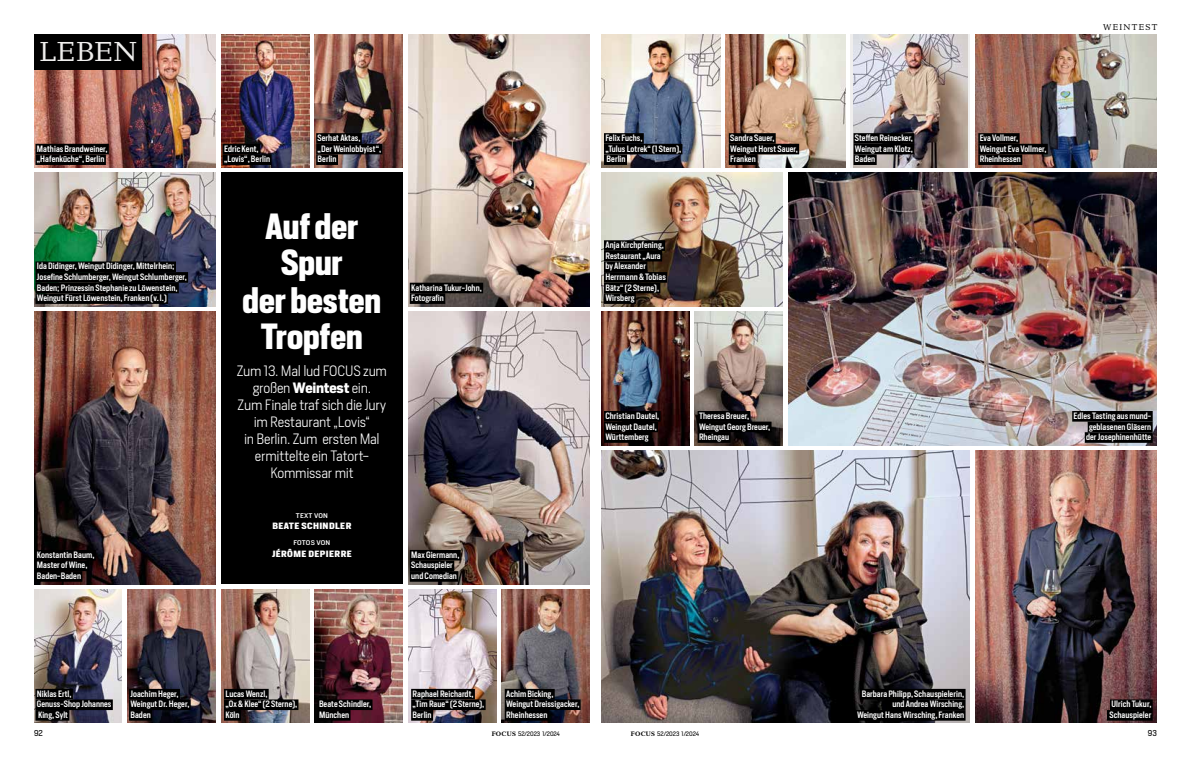
<style>
.page{position:relative;width:1191px;height:757px;background:#fff}
.page>*{position:absolute;margin:0;border:0;box-sizing:border-box;transform-origin:0 0}
.t1{font:700 34px/36.7px "Heron Sans Cond";color:#fff;text-align:center}
.t2{font:27.9px "MSC Candida Focus Pro K1";letter-spacing:.02em;color:#efeeed}
.t3{font:300 14px/17px "Heron Sans";letter-spacing:-.02em;color:#fff;text-align:center}
.t4{font:500 8.6px/10.6px "Heron Sans Cond";letter-spacing:.01em;color:#fff}
.t5{font:8.6px "MSC Candida Focus Pro K1";letter-spacing:.15em;color:#000}
.t6{font:700 8.5px "Heron Sans Cond";letter-spacing:.035em;color:#fff;scale:1.21 1}
.t7{font:8px "Heron Sans";color:#000}
.t8{font:500 6.4px "Heron Sans";letter-spacing:.02em;color:#fff;scale:1.15 1}
.t9{font:6px "Heron Sans";color:#000}
.s1{font-weight:700}
.s2{font-family:"MSC Candida Focus Pro K1";font-weight:700;font-size:6.5px}
</style>
<div class="page">
<img style="left:34px;top:312px;width:181px;height:272px">
<img style="left:601px;top:451px;width:368px;height:272px">
<div style="left:221px;top:173px;width:182px;height:411px;background:#000"></div>
<img style="left:221px;top:34px;width:88px;height:133px">
<img style="left:221px;top:590px;width:88px;height:133px">
<img style="left:34px;top:590px;width:88px;height:133px">
<img style="left:315px;top:34px;width:88px;height:133px">
<img style="left:315px;top:590px;width:88px;height:133px">
<img style="left:128px;top:590px;width:87px;height:133px">
<div style="left:223px;top:144px;width:37px;height:10px;background:#000"></div>
<div style="left:223px;top:154px;width:48px;height:11px;background:#000"></div>
<div style="left:224px;top:689px;width:45px;height:10px;background:#000"></div>
<div style="left:224px;top:699px;width:74px;height:11px;background:#000"></div>
<div style="left:224px;top:710px;width:17px;height:11px;background:#000"></div>
<div style="left:35px;top:689px;width:38px;height:10px;background:#000"></div>
<div style="left:35px;top:699px;width:78px;height:11px;background:#000"></div>
<div style="left:35px;top:710px;width:34px;height:11px;background:#000"></div>
<div style="left:316px;top:133px;width:46px;height:11px;background:#000"></div>
<div style="left:316px;top:144px;width:66px;height:10px;background:#000"></div>
<div style="left:316px;top:154px;width:22px;height:11px;background:#000"></div>
<div style="left:317px;top:699px;width:55px;height:11px;background:#000"></div>
<div style="left:317px;top:710px;width:33px;height:11px;background:#000"></div>
<div style="left:129px;top:689px;width:51px;height:10px;background:#000"></div>
<div style="left:129px;top:699px;width:62px;height:11px;background:#000"></div>
<div style="left:129px;top:710px;width:23px;height:11px;background:#000"></div>
<img style="left:34px;top:34px;width:181px;height:133px">
<img style="left:601px;top:34px;width:119px;height:133px">
<img style="left:726px;top:34px;width:119px;height:133px">
<div style="left:850px;top:34px;width:119px;height:133px;background:linear-gradient(to bottom,#efeeed,#efeeed)"></div>
<img style="left:853px;top:34px;width:114px;height:133px">
<img style="left:34px;top:173px;width:181px;height:133px">
<img style="left:601px;top:173px;width:181px;height:133px">
<img style="left:601px;top:312px;width:88px;height:133px">
<img style="left:694px;top:312px;width:88px;height:133px">
<img style="left:408px;top:312px;width:182px;height:272px">
<img style="left:788px;top:173px;width:369px;height:272px">
<img style="left:408px;top:34px;width:182px;height:272px">
<img style="left:975px;top:34px;width:182px;height:133px">
<img style="left:408px;top:590px;width:88px;height:133px">
<img style="left:502px;top:590px;width:88px;height:133px">
<img style="left:975px;top:451px;width:182px;height:272px">
<div style="left:35px;top:144px;width:74px;height:10px;background:#000"></div>
<div style="left:35px;top:154px;width:71px;height:11px;background:#000"></div>
<div style="left:35px;top:261px;width:141px;height:11px;background:#000"></div>
<div style="left:35px;top:272px;width:153px;height:11px;background:#000"></div>
<div style="left:35px;top:283px;width:144px;height:10px;background:#000"></div>
<div style="left:35px;top:293px;width:133px;height:11px;background:#000"></div>
<div style="left:604px;top:411px;width:56px;height:11px;background:#000"></div>
<div style="left:604px;top:422px;width:54px;height:10px;background:#000"></div>
<div style="left:604px;top:432px;width:46px;height:11px;background:#000"></div>
<div style="left:697px;top:411px;width:53px;height:11px;background:#000"></div>
<div style="left:697px;top:422px;width:74px;height:10px;background:#000"></div>
<div style="left:697px;top:432px;width:33px;height:11px;background:#000"></div>
<div style="left:860px;top:689px;width:105px;height:10px;background:#000"></div>
<div style="left:891px;top:699px;width:74px;height:11px;background:#000"></div>
<div style="left:855px;top:710px;width:110px;height:11px;background:#000"></div>
<div style="left:1110px;top:699px;width:42px;height:11px;background:#000"></div>
<div style="left:1107px;top:710px;width:45px;height:11px;background:#000"></div>
<div style="left:35px;top:550px;width:61px;height:10px;background:#000"></div>
<div style="left:35px;top:560px;width:54px;height:11px;background:#000"></div>
<div style="left:35px;top:571px;width:47px;height:11px;background:#000"></div>
<div style="left:410px;top:283px;width:73px;height:10px;background:#000"></div>
<div style="left:410px;top:293px;width:35px;height:11px;background:#000"></div>
<div style="left:604px;top:240px;width:61px;height:11px;background:#000"></div>
<div style="left:604px;top:251px;width:58px;height:10px;background:#000"></div>
<div style="left:604px;top:261px;width:43px;height:11px;background:#000"></div>
<div style="left:604px;top:272px;width:63px;height:11px;background:#000"></div>
<div style="left:604px;top:283px;width:56px;height:10px;background:#000"></div>
<div style="left:604px;top:293px;width:32px;height:11px;background:#000"></div>
<div style="left:410px;top:550px;width:51px;height:10px;background:#000"></div>
<div style="left:410px;top:560px;width:44px;height:11px;background:#000"></div>
<div style="left:410px;top:571px;width:48px;height:11px;background:#000"></div>
<div style="left:411px;top:689px;width:64px;height:10px;background:#000"></div>
<div style="left:411px;top:699px;width:74px;height:11px;background:#000"></div>
<div style="left:411px;top:710px;width:22px;height:11px;background:#000"></div>
<div style="left:505px;top:689px;width:50px;height:10px;background:#000"></div>
<div style="left:505px;top:699px;width:75px;height:11px;background:#000"></div>
<div style="left:505px;top:710px;width:44px;height:11px;background:#000"></div>
<div style="left:604px;top:133px;width:40px;height:11px;background:#000"></div>
<div style="left:604px;top:144px;width:78px;height:10px;background:#000"></div>
<div style="left:604px;top:154px;width:23px;height:11px;background:#000"></div>
<div style="left:729px;top:133px;width:46px;height:11px;background:#000"></div>
<div style="left:729px;top:144px;width:70px;height:10px;background:#000"></div>
<div style="left:729px;top:154px;width:28px;height:11px;background:#000"></div>
<div style="left:853px;top:133px;width:61px;height:11px;background:#000"></div>
<div style="left:853px;top:144px;width:61px;height:10px;background:#000"></div>
<div style="left:853px;top:154px;width:23px;height:11px;background:#000"></div>
<div style="left:978px;top:133px;width:41px;height:11px;background:#000"></div>
<div style="left:978px;top:144px;width:69px;height:10px;background:#000"></div>
<div style="left:978px;top:154px;width:44px;height:11px;background:#000"></div>
<div style="left:1072px;top:411px;width:80px;height:11px;background:#000"></div>
<div style="left:1087px;top:422px;width:65px;height:10px;background:#000"></div>
<div style="left:1084px;top:432px;width:68px;height:11px;background:#000"></div>
<div style="left:34px;top:34px;width:108px;height:35px;background:#000"></div>
<h2 class="t2" style="left:40px;top:36px;width:98px">LEBEN</h2>
<p class="t4" style="left:37px;top:143px;width:72px">Mathias Brandweiner, „Hafenküche“, Berlin</p>
<p class="t4" style="left:37px;top:261px;width:152px">Ida Didinger, Weingut Didinger, Mittelrhein; Josefine Schlumberger, Weingut Schlumberger, Baden; Prinzessin Stephanie zu Löwenstein, Weingut Fürst Löwenstein, Franken (v. l.)</p>
<p class="t4" style="left:37px;top:549px;width:59px">Konstantin Baum,<br>Master of Wine,<br>Baden-Baden</p>
<p class="t4" style="left:224px;top:143px;width:48px">Edric Kent, „Lovis“, Berlin</p>
<p class="t4" style="left:317px;top:133px;width:65px">Serhat Aktas,<br>„Der Weinlobbyist“,<br>Berlin</p>
<h1 class="t1" style="left:243px;top:208px;width:140px">Auf der<br>Spur<br>der besten<br>Tropfen</h1>
<h3 class="t3" style="left:237px;top:362px;width:152px">Zum 13. Mal lud FOCUS zum großen <span class="s1">Weintest</span> ein.<br>Zum Finale traf sich die Jury im Restaurant „Lovis“<br>in Berlin. Zum ersten Mal ermittelte ein Tatort-<br>Kommissar mit</h3>
<p class="t8" style="left:296px;top:511px;width:29px">TEXT VON</p>
<p class="t6" style="left:272px;top:520px;width:67px">BEATE SCHINDLER</p>
<p class="t8" style="left:293px;top:539px;width:34px">FOTOS VON</p>
<p class="t6" style="left:272px;top:548px;width:67px">JÉRÔME DEPIERRE</p>
<p class="t4" style="left:411px;top:282px;width:72px">Katharina Tukur-John,<br>Fotografin</p>
<p class="t4" style="left:411px;top:549px;width:50px">Max Giermann,<br>Schauspieler und Comedian</p>
<p class="t4" style="left:605px;top:133px;width:77px">Felix Fuchs,<br>„Tulus Lotrek“ (1 Stern),<br>Berlin</p>
<p class="t4" style="left:730px;top:133px;width:69px">Sandra Sauer,<br>Weingut Horst Sauer,<br>Franken</p>
<p class="t4" style="left:855px;top:133px;width:60px;text-align:justify">Steffen Reinecker, Weingut am Klotz, Baden</p>
<p class="t4" style="left:979px;top:133px;width:68px">Eva Vollmer,<br>Weingut Eva Vollmer,<br>Rheinhessen</p>
<p class="t4" style="left:605px;top:240px;width:62px">Anja Kirchpfening,<br>Restaurant „Aura by Alexander<br>Herrmann &amp; Tobias<br>Bätz“ (2 Sterne),<br>Wirsberg</p>
<p class="t5" style="left:1103px;top:22px;width:56px">WEINTEST</p>
<p class="t4" style="left:605px;top:410px;width:55px">Christian Dautel,<br>Weingut Dautel,<br>Württemberg</p>
<p class="t4" style="left:699px;top:410px;width:73px">Theresa Breuer,<br>Weingut Georg Breuer,<br>Rheingau</p>
<p class="t4" style="left:1073px;top:410px;width:79px;text-align:right">Edles Tasting aus mund&shy;geblasenen Gläsern<br>der Josephinenhütte</p>
<p class="t4" style="left:37px;top:688px;width:76px">Niklas Ertl,<br>Genuss-Shop Johannes<br>King, Sylt</p>
<p class="t4" style="left:130px;top:688px;width:61px">Joachim Heger,<br>Weingut Dr. Heger,<br>Baden</p>
<p class="t4" style="left:225px;top:688px;width:73px">Lucas Wenzl,<br>„Ox &amp; Klee“ (2 Sterne),<br>Köln</p>
<p class="t4" style="left:319px;top:699px;width:54px">Beate Schindler,<br>München</p>
<p class="t4" style="left:412px;top:688px;width:73px">Raphael Reichardt, „Tim Raue“ (2 Sterne),<br>Berlin</p>
<p class="t4" style="left:506px;top:688px;width:75px">Achim Bicking,<br>Weingut Dreissigacker,<br>Rheinhessen</p>
<p class="t4" style="left:857px;top:688px;width:109px;text-align:right">Barbara Philipp, Schauspielerin, und Andrea Wirsching,<br>Weingut Hans Wirsching, Franken</p>
<p class="t4" style="left:1109px;top:699px;width:43px">Ulrich Tukur,<br>Schauspieler</p>
<p class="t7" style="left:34px;top:728px;width:10px">92</p>
<p class="t9" style="left:492px;top:730px;width:70px"><span class="s2">FOCUS</span> 52/2023 1/2024</p>
<p class="t9" style="left:631px;top:730px;width:70px"><span class="s2">FOCUS</span> 52/2023 1/2024</p>
<p class="t7" style="left:1148px;top:728px;width:11px">93</p>
</div>
